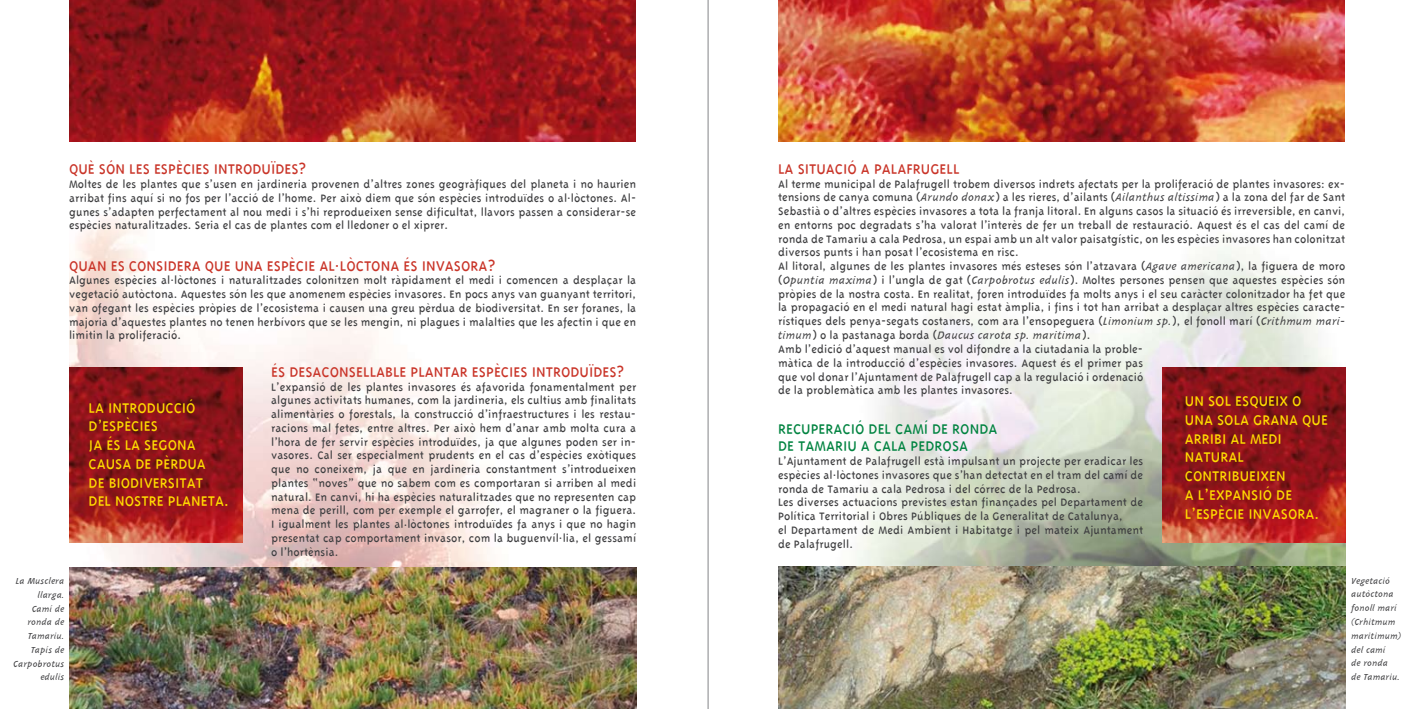
<style>
.page{position:relative;width:1418px;height:709px;background:#fff}
.page>*{position:absolute;margin:0;border:0;box-sizing:border-box;transform-origin:0 0}
.t1{font:16.25px/18.8px "Pannikin SSK";color:#ffdc00}
.t2{font:16.25px "Pannikin SSK";color:#c93428}
.t3{font:16.25px/17.5px "Pannikin SSK";color:#008340}
.t4{font:12.5px/13.8px "Pannikin SSK";color:#3e3e40;text-align:justify}
.t5{font:12.5px "Pannikin SSK Italic";color:#3e3e40}
.t6{font:10px/13.8px "Pannikin SSK Italic";color:#3e3e40}
.s1{font-family:"Pannikin SSK Italic"}
.s2{font-family:"Pannikin SSK"}
</style>
<div class="page">
<img style="left:813px;top:245px;width:532px;height:322px">
<img style="left:778px;top:0;width:566px;height:141px">
<img style="left:1162px;top:367px;width:183px;height:175px">
<img style="left:778px;top:567px;width:567px;height:142px">
<img style="left:69px;top:218px;width:425px;height:349px">
<img style="left:69px;top:0;width:567px;height:142px">
<img style="left:69px;top:367px;width:174px;height:175px">
<img style="left:69px;top:567px;width:568px;height:142px">
<hr style="left:707px;top:0;width:1px;height:709px;background:#9c9d9f">
<h1 class="t2" style="left:69px;top:160px;width:239px">QUÈ SÓN LES ESPÈCIES INTRODUÏDES?</h1>
<p class="t4" style="left:69px;top:177px;width:568px">Moltes de les plantes que s’usen en jardineria provenen d’altres zones geogràfiques del planeta i no haurien arribat fins aquí si no fos per l’acció de l’home. Per això diem que són espècies introduïdes o al.lòctones. Al&shy;gunes s’adapten perfectament al nou medi i s’hi reprodueixen sense dificultat, llavors passen a considerar-se espècies naturalitzades. Seria el cas de plantes com el lledoner o el xiprer.</p>
<h1 class="t2" style="left:69px;top:256px;width:427px">QUAN ES CONSIDERA QUE UNA ESPÈCIE AL.LÒCTONA ÉS INVASORA?</h1>
<p class="t4" style="left:69px;top:273px;width:568px">Algunes espècies al.lòctones i naturalitzades colonitzen molt ràpidament el medi i comencen a desplaçar la vegetació autòctona. Aquestes són les que anomenem espècies invasores. En pocs anys van guanyant territori, van ofegant les espècies pròpies de l’ecosistema i causen una greu pèrdua de biodiversitat. En ser foranes, la majoria d’aquestes plantes no tenen herbívors que se les mengin, ni plagues i malalties que les afectin i que en limitin la proliferació.</p>
<h1 class="t1" style="left:89px;top:398px;width:142px">LA INTRODUCCIÓ<br>D’ESPÈCIES<br>JA ÉS LA SEGONA<br>CAUSA DE PÈRDUA<br>DE BIODIVERSITAT<br>DEL NOSTRE PLANETA.</h1>
<p class="t6" style="left:14px;top:574px;width:53px;text-align:right">La Musclera llarga.<br>Camí de ronda de<br>Tamariu.<br>Tapís de<br>Carpobrotus edulis</p>
<h1 class="t2" style="left:271px;top:363px;width:354px">ÉS DESACONSELLABLE PLANTAR ESPÈCIES INTRODUÏDES?</h1>
<p class="t4" style="left:271px;top:379px;width:367px">L’expansió de les plantes invasores és afavorida fonamentalment per algunes activitats humanes, com la jardineria, els cultius amb finalitats alimentàries o forestals, la construcció d’infraestructures i les restau&shy;racions mal fetes, entre altres. Per això hem d’anar amb molta cura a l’hora de fer servir espècies introduïdes, ja que algunes poden ser in&shy;vasores. Cal ser especialment prudents en el cas d’espècies exòtiques que no coneixem, ja que en jardineria constantment s’introdueixen plantes “noves” que no sabem com es comportaran si arriben al medi natural. En canvi, hi ha espècies naturalitzades que no representen cap mena de perill, com per exemple el garrofer, el magraner o la figuera.<br>I igualment les plantes al.lòctones introduïdes fa anys i que no hagin presentat cap comportament invasor, com la buguenvíl.lia, el gessamí o l’hortènsia.</p>
<h1 class="t2" style="left:778px;top:160px;width:183px">LA SITUACIÓ A PALAFRUGELL</h1>
<p class="t4" style="left:778px;top:177px;width:568px;text-align:left">Al terme municipal de Palafrugell trobem diversos indrets afectats per la proliferació de plantes invasores: ex&shy;tensions de canya comuna (<span class="s1">Arundo donax</span>) a les rieres, d’ailants (<span class="s1">Ailanthus altissima</span>) a la zona del far de Sant Sebastià o d’altres espècies invasores a tota la franja litoral. En alguns casos la situació és irreversible, en canvi, en entorns poc degradats s’ha valorat l’interès de fer un treball de restauració. Aquest és el cas del camí de ronda de Tamariu a cala Pedrosa, un espai amb un alt valor paisatgístic, on les espècies invasores han colonitzat diversos punts i han posat l’ecosistema en risc.<br>Al litoral, algunes de les plantes invasores més esteses són l’atzavara (<span class="s1">Agave americana</span>), la figuera de moro (<span class="s1">Opuntia maxima</span>) i l’ungla de gat (<span class="s1">Carpobrotus edulis</span>). Moltes persones pensen que aquestes espècies són pròpies de la nostra costa. En realitat, foren introduïdes fa molts anys i el seu caràcter colonitzador ha fet que la propagació en el medi natural hagi estat àmplia, i fins i tot han arribat a desplaçar altres espècies caracte&shy;rístiques dels penya-segats costaners, com ara l’ensopeguera (<span class="s1">Limonium sp.</span>), el fonoll marí (<span class="s1">Crithmum mari-</span></p>
<p class="t5" style="left:778px;top:329px;width:314px">timum<span class="s2">) o la pastanaga borda (</span>Daucus carota sp. maritima<span class="s2">).</span></p>
<p class="t4" style="left:778px;top:342px;width:366px">Amb l’edició d’aquest manual es vol difondre a la ciutadania la proble&shy;màtica de la introducció d’espècies invasores. Aquest és el primer pas que vol donar l’Ajuntament de Palafrugell cap a la regulació i ordenació de la problemàtica amb les plantes invasores.</p>
<h1 class="t3" style="left:778px;top:420px;width:221px">RECUPERACIÓ DEL CAMÍ DE RONDA<br>DE TAMARIU A CALA PEDROSA</h1>
<p class="t4" style="left:778px;top:454px;width:366px;text-align:left">L’Ajuntament de Palafrugell està impulsant un projecte per eradicar les espècies al.lòctones invasores que s’han detectat en el tram del camí de ronda de Tamariu a cala Pedrosa i del córrec de la Pedrosa.<br>Les diverses actuacions previstes estan finançades pel Departament de Política Territorial i Obres Públiques de la Generalitat de Catalunya,<br>el Departament de Medi Ambient i Habitatge i pel mateix Ajuntament de Palafrugell.</p>
<h1 class="t1" style="left:1184px;top:391px;width:145px">UN SOL ESQUEIX O<br>UNA SOLA GRANA QUE<br>ARRIBI AL MEDI<br>NATURAL<br>CONTRIBUEIXEN<br>A L’EXPANSIÓ DE<br>L’ESPÈCIE INVASORA.</h1>
<p class="t6" style="left:1351px;top:574px;width:51px">Vegetació autòctona fonoll marí (Crhitmum maritimum) del camí<br>de ronda<br>de Tamariu.</p>
</div>
